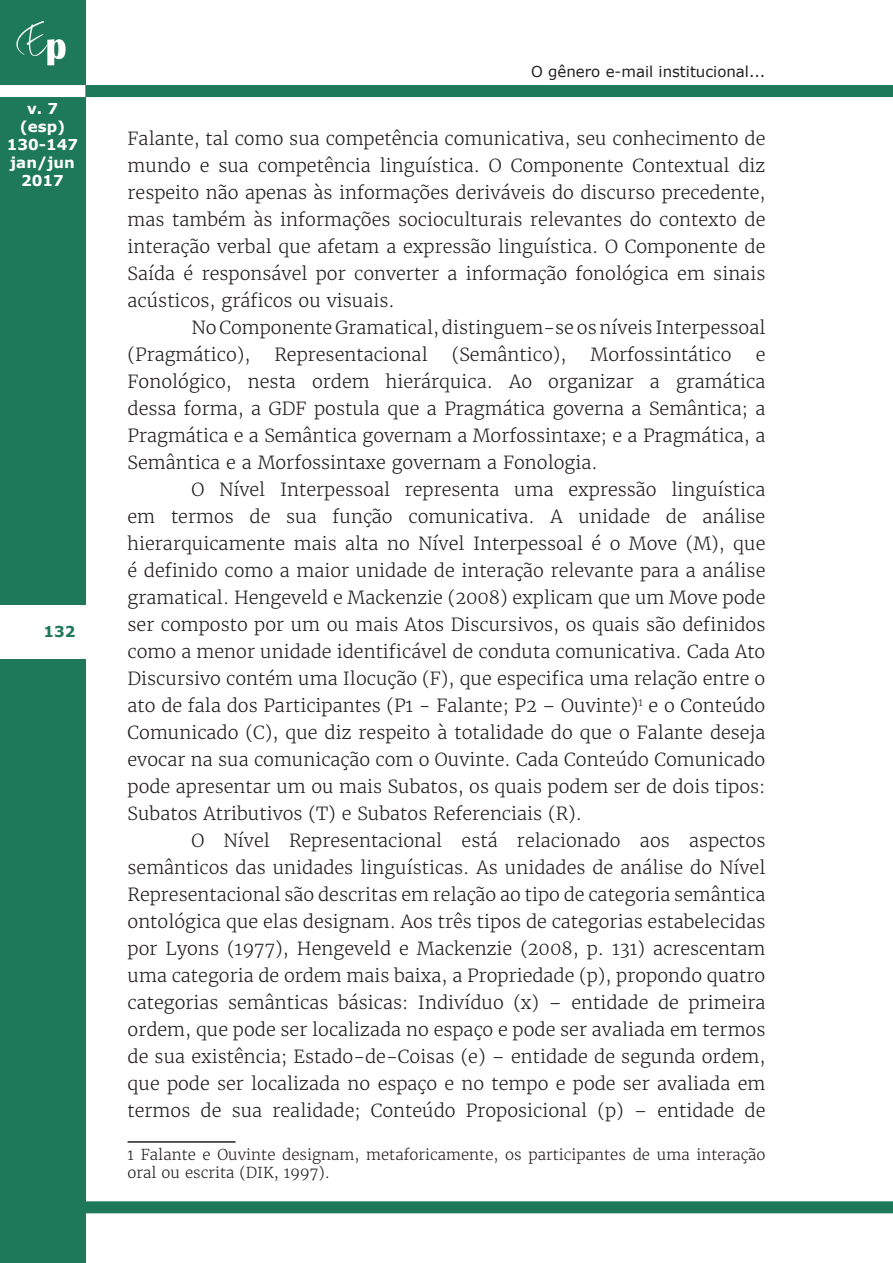
<style>
.page{position:relative;width:893px;height:1263px;background:#fff}
.page>*{position:absolute;margin:0;border:0;box-sizing:border-box;transform-origin:0 0}
.t1{font:300 18px/27px "Merriweather";color:#231f20;text-align:justify}
.t2{font:300 15px/18px "Merriweather";color:#231f20}
.t3{font:15px "Verdana";color:#231f20}
.t4{font:700 15px/18px "Verdana";color:#fff;text-align:center}
.t5{font:700 15px "Verdana";color:#1e785a}
</style>
<div class="page">
<div style="left:0;top:0;width:85px;height:1263px;background:#1e785a"></div>
<img style="left:16px;top:21px;width:50px;height:45px">
<div style="left:85px;top:85px;width:808px;height:12px;background:#1e785a"></div>
<div style="left:0;top:85px;width:85px;height:12px;background:#fff"></div>
<div style="left:77px;top:1201px;width:816px;height:12px;background:#1e785a"></div>
<div style="left:0;top:605px;width:85px;height:53px;background:#fff"></div>
<hr style="left:128px;top:1141px;width:108px;height:2px;background:#231f20">
<p class="t4" style="left:7px;top:100px;width:73px">v. 7 (esp)<br>130-147 jan/jun<br>2017</p>
<p class="t5" style="left:44px;top:621px;width:33px">132</p>
<p class="t3" style="left:531px;top:61px;width:236px">O gênero e-mail institucional...</p>
<p class="t1" style="left:128px;top:125px;width:639px">Falante, tal como sua competência comunicativa, seu conhecimento de mundo e sua competência linguística. O Componente Contextual diz respeito não apenas às informações deriváveis do discurso precedente, mas também às informações socioculturais relevantes do contexto de interação verbal que afetam a expressão linguística. O Componente de Saída é responsável por converter a informação fonológica em sinais acústicos, gráficos ou visuais.</p>
<p class="t1" style="left:128px;top:314px;width:639px;text-indent:64px">No Componente Gramatical, distinguem-se os níveis Interpessoal (Pragmático),</p>
<p class="t1" style="left:274px;top:341px;width:155px">Representacional</p>
<p class="t1" style="left:452px;top:341px;width:116px">(Semântico),</p>
<p class="t1" style="left:590px;top:341px;width:143px">Morfossintático</p>
<p class="t1" style="left:128px;top:341px;width:639px;text-indent:628px">e Fonológico, nesta ordem hierárquica. Ao organizar a gramática dessa forma, a GDF postula que a Pragmática governa a Semântica; a Pragmática e a Semântica governam a Morfossintaxe; e a Pragmática, a Semântica e a Morfossintaxe governam a Fonologia.</p>
<p class="t1" style="left:128px;top:476px;width:639px;text-indent:64px">O Nível Interpessoal representa uma expressão linguística em termos de sua função comunicativa. A unidade de análise hierarquicamente mais alta no Nível Interpessoal é o Move (M), que é definido como a maior unidade de interação relevante para a análise gramatical. Hengeveld e Mackenzie (2008) explicam que um Move pode ser composto por um ou mais Atos Discursivos, os quais são definidos como a menor unidade identificável de conduta comunicativa. Cada Ato Discursivo contém uma Ilocução (F), que especifica uma relação entre o ato de fala dos Participantes (P1 - Falante; P2 – Ouvinte)<sup>1</sup> e o Conteúdo Comunicado (C), que diz respeito à totalidade do que o Falante deseja evocar na sua comunicação com o Ouvinte. Cada Conteúdo Comunicado pode apresentar um ou mais Subatos, os quais podem ser de dois tipos:<br>Subatos Atributivos (T) e Subatos Referenciais (R).</p>
<p class="t1" style="left:128px;top:827px;width:639px;text-indent:64px">O Nível Representacional está relacionado aos aspectos semânticos das unidades linguísticas. As unidades de análise do Nível Representacional são descritas em relação ao tipo de categoria semântica ontológica que elas designam. Aos três tipos de categorias estabelecidas por Lyons (1977), Hengeveld e Mackenzie (2008, p. 131) acrescentam uma categoria de ordem mais baixa, a Propriedade (p), propondo quatro categorias semânticas básicas: Indivíduo (x) – entidade de primeira ordem, que pode ser localizada no espaço e pode ser avaliada em termos de sua existência; Estado-de-Coisas (e) – entidade de segunda ordem, que pode ser localizada no espaço e no tempo e pode ser avaliada em termos de sua realidade; Conteúdo Proposicional (p) – entidade de</p>
<p class="t2" style="left:128px;top:1145px;width:639px">1 Falante e Ouvinte designam, metaforicamente, os participantes de uma interação oral ou escrita (DIK, 1997).</p>
</div>
